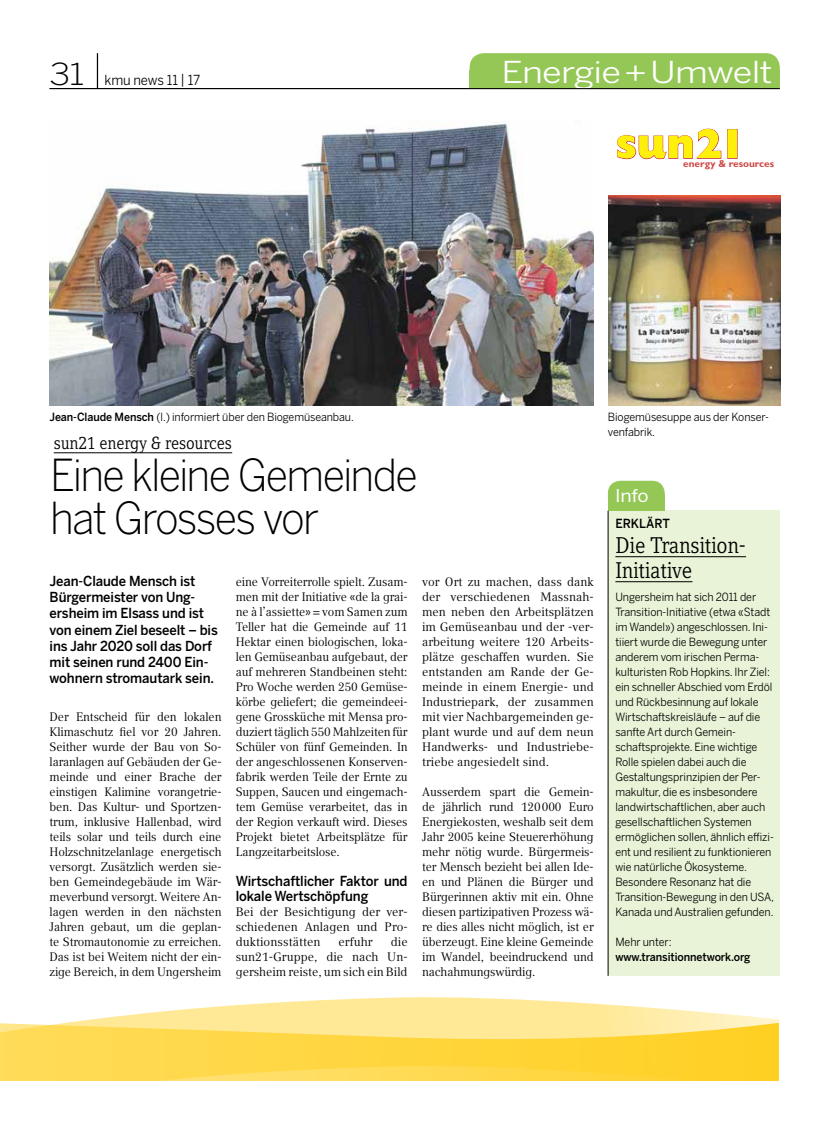
<style>
.page{position:relative;width:833px;height:1134px;background:#fff}
.page>*{position:absolute;margin:0;border:0;box-sizing:border-box;transform-origin:0 0}
.t1{font:300 43.75px/42.5px "Benton Sans";letter-spacing:-.045em;color:#000;scale:.95 1}
.t2{font:800 42.12px "Gill Sans";color:#fff00c}
.t3{font:30px "Benton Sans";letter-spacing:-.02em;color:#fff;scale:1.2 1}
.t4{font:22.5px/25px "Compatil Letter LT Pro";letter-spacing:-.01em;color:#000;scale:.9 1}
.t5{font:17.5px "Compatil Letter LT Pro";letter-spacing:-.01em;color:#000;scale:.9 1}
.t6{font:17.5px "Benton Sans";color:#fff;scale:1.1 1}
.t7{font:500 13.75px/16.2px "Benton Sans";letter-spacing:-.01em;color:#000;scale:.95 1}
.t8{font:13.75px "Benton Sans";letter-spacing:-.01em;color:#000;scale:.95 1}
.t9{font:500 12.5px "Benton Sans";color:#000;scale:.95 1}
.t10{font:12.25px/15px "Compatil Text LT Pro";letter-spacing:-.01em;color:#000;text-align:justify}
.t11{font:11.25px/15px "Benton Sans";letter-spacing:-.01em;color:#000;scale:.95 1}
.t12{font:500 11.25px "Benton Sans";letter-spacing:-.01em;color:#000;scale:.95 1}
.t13{font:700 10.12px "Gill Sans";color:#d04845}
.s1{font-weight:300;font-size:30px}
.s2{font-weight:500}
</style>
<div class="page">
<hr style="left:97px;top:53px;width:1px;height:36px;background:#000">
<svg style="left:0;top:997px;width:779px;height:84px;background:#ffe173"></svg>
<div style="left:608px;top:511px;width:172px;height:465px;background:#e9f3d7"></div>
<img style="left:50px;top:121px;width:544px;height:285px">
<div style="left:469px;top:53px;width:311px;height:36px;background:#94c756;border-radius:14px"></div>
<div style="left:469px;top:70px;width:311px;height:19px;background:#94c756"></div>
<svg style="left:617px;top:129px;width:104px;height:30px"></svg>
<div style="left:727px;top:129px;width:10px;height:30px;border:1px solid #c82b34"></div>
<hr style="left:54px;top:452px;width:178px;height:1px;background:#000">
<hr style="left:50px;top:88px;width:730px;height:1px;background:#000">
<div style="left:608px;top:481px;width:57px;height:30px;background:#94c756;border-radius:12px"></div>
<div style="left:608px;top:496px;width:57px;height:15px;background:#94c756"></div>
<hr style="left:608px;top:511px;width:1px;height:465px;background:#000">
<hr style="left:615px;top:556px;width:131px;height:1px;background:#000">
<hr style="left:615px;top:581px;width:77px;height:1px;background:#000">
<img style="left:608px;top:196px;width:172px;height:210px">
<p class="t8" style="left:50px;top:72px;width:160px"><span class="s1">31</span> kmu news 11 | 17</p>
<h3 class="t3" style="left:501px;top:55px;width:227px">Energie+Umwelt</h3>
<h2 class="t2" style="left:616px;top:119px;width:132px">sun21</h2>
<p class="t13" style="left:683px;top:158px;width:92px">energy &amp; resources</p>
<p class="t11" style="left:50px;top:409px;width:322px"><span class="s2">Jean-Claude Mensch</span> (l.) informiert über den Biogemüseanbau.</p>
<p class="t11" style="left:608px;top:409px;width:171px">Biogemüsesuppe aus der Konser&shy;venfabrik.</p>
<h3 class="t5" style="left:54px;top:432px;width:199px">sun21 energy &amp; resources</h3>
<h1 class="t1" style="left:50px;top:455px;width:388px">Eine kleine Gemeinde hat Grosses vor</h1>
<h3 class="t6" style="left:615px;top:485px;width:32px">Info</h3>
<p class="t9" style="left:615px;top:516px;width:59px">ERKLÄRT</p>
<h3 class="t4" style="left:615px;top:532px;width:146px">Die Transition-<br>Initiative</h3>
<p class="t11" style="left:615px;top:589px;width:169px">Ungersheim hat sich 2011 der<br>Transition-Initiative (etwa «Stadt im Wandel») angeschlossen. Ini&shy;tiiert wurde die Bewegung unter anderem vom irischen Perma&shy;kulturisten Rob Hopkins. Ihr Ziel: ein schneller Abschied vom Erdöl und Rückbesinnung auf lokale<br>Wirtschaftskreisläufe – auf die sanfte Art durch Gemein&shy;schaftsprojekte. Eine wichtige<br>Rolle spielen dabei auch die<br>Gestaltungsprinzipien der Per&shy;makultur, die es insbesondere landwirtschaftlichen, aber auch gesellschaftlichen Systemen ermöglichen sollen, ähnlich effizi&shy;ent und resilient zu funktionieren wie natürliche Ökosysteme.<br>Besondere Resonanz hat die<br>Transition-Bewegung in den USA,<br>Kanada und Australien gefunden.</p>
<p class="t11" style="left:615px;top:934px;width:61px">Mehr unter:</p>
<p class="t12" style="left:615px;top:950px;width:144px">www.transitionnetwork.org</p>
<p class="t7" style="left:50px;top:573px;width:179px">Jean-Claude Mensch ist<br>Bürgermeister von Ung&shy;ersheim im Elsass und ist von einem Ziel beseelt – bis ins Jahr 2020 soll das Dorf mit seinen rund 2400 Ein&shy;wohnern stromautark sein.</p>
<p class="t10" style="left:50px;top:709px;width:173px">Der Entscheid für den lokalen Klimaschutz fiel vor 20 Jahren.<br>Seither wurde der Bau von So&shy;laranlagen auf Gebäuden der Ge&shy;meinde und einer Brache der einstigen Kalimine vorangetrie&shy;ben. Das Kultur- und Sportzen&shy;trum, inklusive Hallenbad, wird teils solar und teils durch eine Holzschnitzelanlage energetisch versorgt. Zusätzlich werden sie&shy;ben Gemeindegebäude im Wär&shy;meverbund versorgt. Weitere An&shy;lagen werden in den nächsten Jahren gebaut, um die geplan&shy;te Stromautonomie zu erreichen.<br>Das ist bei Weitem nicht der ein&shy;zige Bereich, in dem Ungersheim</p>
<p class="t10" style="left:236px;top:574px;width:173px">eine Vorreiterrolle spielt. Zusam&shy;men mit der Initiative «de la grai&shy;ne à l’assiette» = vom Samen zum Teller hat die Gemeinde auf 11<br>Hektar einen biologischen, loka&shy;len Gemüseanbau aufgebaut, der auf mehreren Standbeinen steht:<br>Pro Woche werden 250 Gemüse&shy;körbe geliefert; die gemeindeei&shy;gene Grossküche mit Mensa pro&shy;duziert täglich 550 Mahlzeiten für Schüler von fünf Gemeinden. In der angeschlossenen Konserven&shy;fabrik werden Teile der Ernte zu Suppen, Saucen und eingemach&shy;tem Gemüse verarbeitet, das in der Region verkauft wird. Dieses Projekt bietet Arbeitsplätze für Langzeitarbeitslose.</p>
<p class="t7" style="left:236px;top:873px;width:182px;line-height:15px">Wirtschaftlicher Faktor und lokale Wertschöpfung</p>
<p class="t10" style="left:236px;top:904px;width:173px">Bei der Besichtigung der ver&shy;schiedenen Anlagen und Pro&shy;duktionsstätten</p>
<p class="t10" style="left:422px;top:574px;width:173px">vor Ort zu machen, dass dank der verschiedenen Massnah&shy;men neben den Arbeitsplätzen im Gemüseanbau und der -ver&shy;arbeitung weitere 120 Arbeits&shy;plätze geschaffen wurden. Sie entstanden am Rande der Ge&shy;meinde in einem Energie- und Industriepark, der zusammen mit vier Nachbargemeinden ge&shy;plant wurde und auf dem neun Handwerks- und Industriebe&shy;triebe angesiedelt sind.</p>
<p class="t10" style="left:422px;top:784px;width:173px">Ausserdem spart die Gemein&shy;de jährlich rund 120000 Euro Energiekosten, weshalb seit dem Jahr 2005 keine Steuererhöhung mehr nötig wurde. Bürgermeis&shy;ter Mensch bezieht bei allen Ide&shy;en und Plänen die Bürger und Bürgerinnen aktiv mit ein. Ohne diesen partizipativen Prozess wä&shy;re dies alles nicht möglich, ist er überzeugt. Eine kleine Gemeinde im Wandel, beeindruckend und nachahmungswürdig.</p>
<p class="t10" style="left:236px;top:934px;width:173px;text-indent:155px">die sun21-Gruppe, die nach Un&shy;gersheim reiste, um sich ein Bild</p>
<p class="t10" style="left:338px;top:934px;width:36px">erfuhr</p>
</div>
